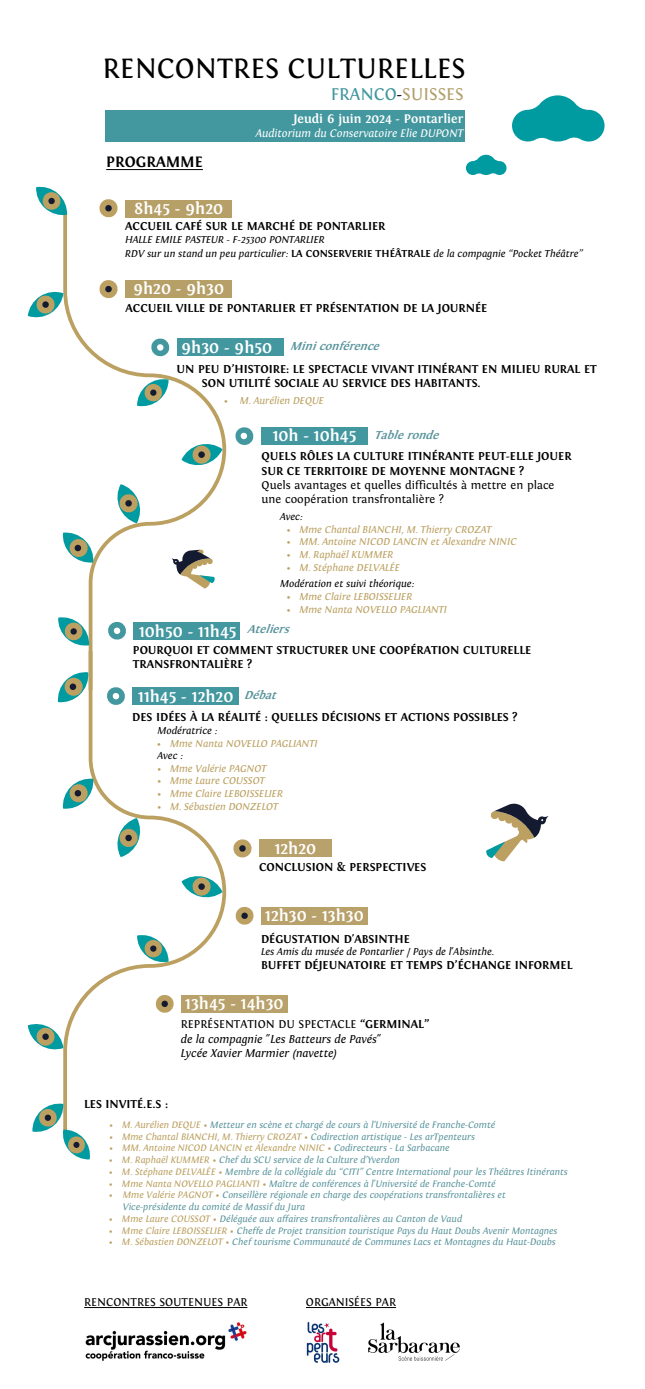
<style>
.page{position:relative;width:645px;height:1389px;background:#fff}
.page>*{position:absolute;margin:0;border:0;box-sizing:border-box;transform-origin:0 0}
.t1{font:29.4px "Fontin Small Caps";color:#000}
.t2{font:17.85px "Fontin Small Caps";color:#b2a16e}
.t3{font:700 16.8px "Fontin";color:#fff}
.t4{font:700 15.75px "Fontin";color:#000}
.t5{font:700 12.95px "Fontin";color:#fff}
.t6{font:700 11.9px/14.3px "Fontin";color:#000}
.t7{font:11.9px/14.3px "Fontin";color:#000}
.t8{font:italic 11.9px/14.3px "Fontin";color:#000}
.t9{font:italic 700 11.9px "Fontin";color:#5b959d}
.t10{font:italic 11.55px "Fontin";color:#fff}
.t11{font:italic 10.5px "Fontin";color:#bba060}
.t12{font:italic 10.5px "Fontin";color:#000}
.t13{font:italic 10.5px "Fontin";color:#020203}
.t14{font:italic 9.8px/11.8px "Fontin";color:#5b959d}
.t15{font:italic 9.8px "Fontin";color:#bba060}
.s1{color:#43979f}
.s2{color:#000}
.s3{font-weight:700;font-style:normal}
.s4{font-style:normal}
.s5{color:#bba060}
.s6{color:#5b959d}
</style>
<div class="page">
<div style="left:261px;top:427px;width:107px;height:18px;background:#43979f"></div>
<div style="left:125px;top:200px;width:107px;height:18px;background:#b6a068"></div>
<div style="left:125px;top:280px;width:107px;height:18px;background:#b6a068"></div>
<div style="left:177px;top:338px;width:107px;height:18px;background:#43979f"></div>
<div style="left:133px;top:622px;width:107px;height:18px;background:#43979f"></div>
<div style="left:132px;top:687px;width:107px;height:18px;background:#43979f"></div>
<div style="left:259px;top:839px;width:73px;height:18px;background:#b8a16a"></div>
<div style="left:261px;top:907px;width:107px;height:18px;background:#b8a16a"></div>
<div style="left:181px;top:995px;width:107px;height:18px;background:#b8a16a"></div>
<div style="left:105px;top:110px;width:359px;height:32px;background:#43979f"></div>
<svg style="left:63px;top:212px;width:163px;height:439px"></svg>
<svg style="left:36px;top:186px;width:31px;height:30px"></svg>
<svg style="left:28px;top:291px;width:35px;height:27px"></svg>
<svg style="left:150px;top:337px;width:20px;height:20px"></svg>
<svg style="left:137px;top:378px;width:32px;height:29px"></svg>
<svg style="left:116px;top:484px;width:25px;height:39px"></svg>
<svg style="left:62px;top:532px;width:32px;height:31px"></svg>
<svg style="left:181px;top:443px;width:41px;height:23px"></svg>
<svg style="left:98px;top:199px;width:21px;height:20px"></svg>
<svg style="left:98px;top:279px;width:21px;height:20px"></svg>
<svg style="left:63px;top:651px;width:163px;height:452px"></svg>
<svg style="left:32px;top:1103px;width:58px;height:57px"></svg>
<svg style="left:28px;top:1024px;width:35px;height:26px"></svg>
<svg style="left:155px;top:994px;width:20px;height:20px"></svg>
<svg style="left:137px;top:934px;width:32px;height:29px"></svg>
<svg style="left:116px;top:818px;width:25px;height:39px"></svg>
<svg style="left:62px;top:778px;width:32px;height:31px"></svg>
<svg style="left:233px;top:839px;width:19px;height:19px"></svg>
<svg style="left:181px;top:875px;width:41px;height:24px"></svg>
<svg style="left:57px;top:672px;width:32px;height:31px"></svg>
<svg style="left:58px;top:616px;width:31px;height:30px"></svg>
<svg style="left:235px;top:907px;width:19px;height:18px"></svg>
<svg style="left:172px;top:550px;width:43px;height:39px"></svg>
<svg style="left:486px;top:803px;width:62px;height:58px"></svg>
<svg style="left:466px;top:155px;width:41px;height:20px"></svg>
<svg style="left:512px;top:95px;width:93px;height:47px"></svg>
<svg style="left:235px;top:427px;width:19px;height:18px"></svg>
<svg style="left:107px;top:621px;width:20px;height:20px"></svg>
<svg style="left:106px;top:686px;width:20px;height:20px"></svg>
<hr style="left:106px;top:169px;width:97px;height:1px;background:#000">
<img style="left:85px;top:1322px;width:162px;height:39px">
<img style="left:306px;top:1322px;width:34px;height:41px">
<img style="left:368px;top:1322px;width:92px;height:39px">
<hr style="left:84px;top:1307px;width:163px;height:1px;background:#000">
<hr style="left:306px;top:1307px;width:90px;height:1px;background:#000">
<h1 class="t1" style="left:102px;top:52px;width:365px">RENCONTRES CULTURELLES</h1>
<h2 class="t2" style="left:331px;top:84px;width:135px"><span class="s1">FRANCO</span><span class="s2">-</span>SUISSES</h2>
<h3 class="t5" style="left:293px;top:111px;width:171px">Jeudi 6 juin 2024 - Pontarlier</h3>
<p class="t10" style="left:256px;top:126px;width:209px">Auditorium du Conservatoire Elie DUPONT</p>
<h3 class="t4" style="left:106px;top:153px;width:98px">PROGRAMME</h3>
<h3 class="t3" style="left:134px;top:199px;width:90px">8h45 - 9h20</h3>
<p class="t6" style="left:125px;top:219px;width:262px">ACCUEIL CAFÉ SUR LE MARCHÉ DE PONTARLIER</p>
<p class="t12" style="left:125px;top:234px;width:201px">HALLE EMILE PASTEUR - F-25300 PONTARLIER</p>
<p class="t12" style="left:125px;top:248px;width:459px">RDV sur un stand un peu particulier: <span class="s3">LA CONSERVERIE THÉÂTRALE</span> de la compagnie “Pocket Théâtre”</p>
<h3 class="t3" style="left:133px;top:279px;width:92px">9h20 - 9h30</h3>
<p class="t6" style="left:126px;top:302px;width:363px">ACCUEIL VILLE DE PONTARLIER ET PRÉSENTATION DE LA JOURNÉE</p>
<h3 class="t3" style="left:182px;top:338px;width:92px">9h30 - 9h50</h3>
<p class="t6" style="left:202px;top:362px;width:396px;text-indent:-25px">UN PEU D’HISTOIRE: LE SPECTACLE VIVANT ITINÉRANT EN MILIEU RURAL ET<br>SON UTILITÉ SOCIALE AU SERVICE DES HABITANTS.</p>
<p class="t11" style="left:224px;top:394px;width:102px">• M. Aurélien DEQUE</p>
<h3 class="t3" style="left:273px;top:426px;width:85px">10h - 10h45</h3>
<p class="t6" style="left:262px;top:450px;width:312px">QUELS RÔLES LA CULTURE ITINÉRANTE PEUT-ELLE JOUER<br>SUR CE TERRITOIRE DE MOYENNE MONTAGNE ?</p>
<p class="t7" style="left:262px;top:478px;width:294px">Quels avantages et quelles difficultés à mettre en place une coopération transfrontalière ?</p>
<p class="t12" style="left:280px;top:511px;width:24px">Avec:</p>
<p class="t11" style="left:286px;top:523px;width:207px">• Mme Chantal BIANCHI, M. Thierry CROZAT</p>
<p class="t11" style="left:286px;top:536px;width:232px">• MM. Antoine NICOD LANCIN et Alexandre NINIC</p>
<p class="t11" style="left:286px;top:549px;width:109px">• M. Raphaël KUMMER</p>
<p class="t11" style="left:286px;top:561px;width:115px">• M. Stéphane DELVALÉE</p>
<p class="t12" style="left:280px;top:578px;width:136px">Modération et suivi théorique:</p>
<p class="t11" style="left:286px;top:591px;width:127px">• Mme Claire LEBOISSELIER</p>
<p class="t11" style="left:286px;top:603px;width:162px">• Mme Nanta NOVELLO PAGLIANTI</p>
<h3 class="t3" style="left:139px;top:622px;width:99px">10h50 - 11h45</h3>
<p class="t6" style="left:133px;top:643px;width:400px">POURQUOI ET COMMENT STRUCTURER UNE COOPÉRATION CULTURELLE<br>TRANSFRONTALIÈRE ?</p>
<h3 class="t3" style="left:138px;top:687px;width:97px">11h45 - 12h20</h3>
<p class="t6" style="left:132px;top:711px;width:387px">DES IDÉES À LA RÉALITÉ : QUELLES DÉCISIONS ET ACTIONS POSSIBLES ?</p>
<p class="t13" style="left:157px;top:725px;width:62px">Modératrice :</p>
<p class="t11" style="left:157px;top:737px;width:162px">• Mme Nanta NOVELLO PAGLIANTI</p>
<p class="t13" style="left:157px;top:750px;width:27px">Avec :</p>
<p class="t11" style="left:157px;top:763px;width:111px">• Mme Valérie PAGNOT</p>
<p class="t11" style="left:157px;top:775px;width:109px">• Mme Laure COUSSOT</p>
<p class="t11" style="left:157px;top:788px;width:127px">• Mme Claire LEBOISSELIER</p>
<p class="t11" style="left:157px;top:800px;width:123px">• M. Sébastien DONZELOT</p>
<h3 class="t3" style="left:275px;top:839px;width:43px">12h20</h3>
<p class="t6" style="left:259px;top:860px;width:169px">CONCLUSION &amp; PERSPECTIVES</p>
<h3 class="t3" style="left:265px;top:906px;width:100px">12h30 - 13h30</h3>
<p class="t6" style="left:261px;top:932px;width:150px">DÉGUSTATION D'ABSINTHE</p>
<p class="t12" style="left:261px;top:946px;width:235px">Les Amis du musée de Pontarlier / Pays de l'Absinthe.</p>
<p class="t6" style="left:261px;top:959px;width:313px">BUFFET DÉJEUNATOIRE ET TEMPS D’ÉCHANGE INFORMEL</p>
<h3 class="t3" style="left:185px;top:994px;width:100px">13h45 - 14h30</h3>
<p class="t8" style="left:181px;top:1018px;width:250px"><span class="s4">REPRÉSENTATION DU SPECTACLE</span> <span class="s3">“GERMINAL” </span>de la compagnie "Les Batteurs de Pavés"<br>Lycée Xavier Marmier (navette)</p>
<p class="t9" style="left:290px;top:340px;width:95px">Miniconférence</p>
<p class="t9" style="left:374px;top:428px;width:71px">Tableronde</p>
<p class="t9" style="left:247px;top:623px;width:48px">Ateliers</p>
<p class="t9" style="left:244px;top:688px;width:38px">Débat</p>
<p class="t6" style="left:84px;top:1097px;width:85px">LES INVITÉ.E.S :</p>
<p class="t14" style="left:109px;top:1119px;width:388px"><span class="s5">• M. Aurélien DEQUE •</span> Metteur en scène et chargé de cours à l’Université de Franche-Comté</p>
<p class="t14" style="left:109px;top:1131px;width:367px"><span class="s5">• Mme Chantal BIANCHI, M. Thierry CROZAT •</span> Codirection artistique - Les arTpenteurs</p>
<p class="t15" style="left:109px;top:1143px;width:342px">• MM. Antoine NICOD LANCIN et Alexandre NINIC • <span class="s6">Codirecteurs - La Sarbacane</span></p>
<p class="t14" style="left:109px;top:1154px;width:292px"><span class="s5">• M. Raphaël KUMMER •</span> Chef du SCU service de la Culture d’Yverdon</p>
<p class="t14" style="left:109px;top:1166px;width:460px"><span class="s5">• M. Stéphane DELVALÉE •</span> Membre de la collégiale du “CITI” Centre International pour les Théâtres Itinérants</p>
<p class="t14" style="left:109px;top:1178px;width:388px"><span class="s5">• Mme Nanta NOVELLO PAGLIANTI •</span> Maître de conférences à l'Université de Franche-Comté</p>
<p class="t14" style="left:123px;top:1189px;width:384px;text-indent:-14px"><span class="s5">• Mme Valérie PAGNOT •</span> Conseillère régionale en charge des coopérations transfrontalières et<br>Vice-présidente du comité de Massif du Jura</p>
<p class="t14" style="left:109px;top:1213px;width:355px"><span class="s5">• Mme Laure COUSSOT •</span> Déléguée aux affaires transfrontalières au Canton de Vaud</p>
<p class="t14" style="left:109px;top:1225px;width:450px"><span class="s5">• Mme Claire LEBOISSELIER •</span> Cheffe de Projet transition touristique Pays du Haut Doubs Avenir Montagnes</p>
<p class="t14" style="left:109px;top:1236px;width:448px"><span class="s5">• M. Sébastien DONZELOT •</span> Chef tourisme Communauté de Communes Lacs et Montagnes du Haut-Doubs</p>
<p class="t7" style="left:84px;top:1295px;width:165px">RENCONTRES SOUTENUES PAR</p>
<p class="t7" style="left:306px;top:1295px;width:92px">ORGANISÉES PAR</p>
</div>
